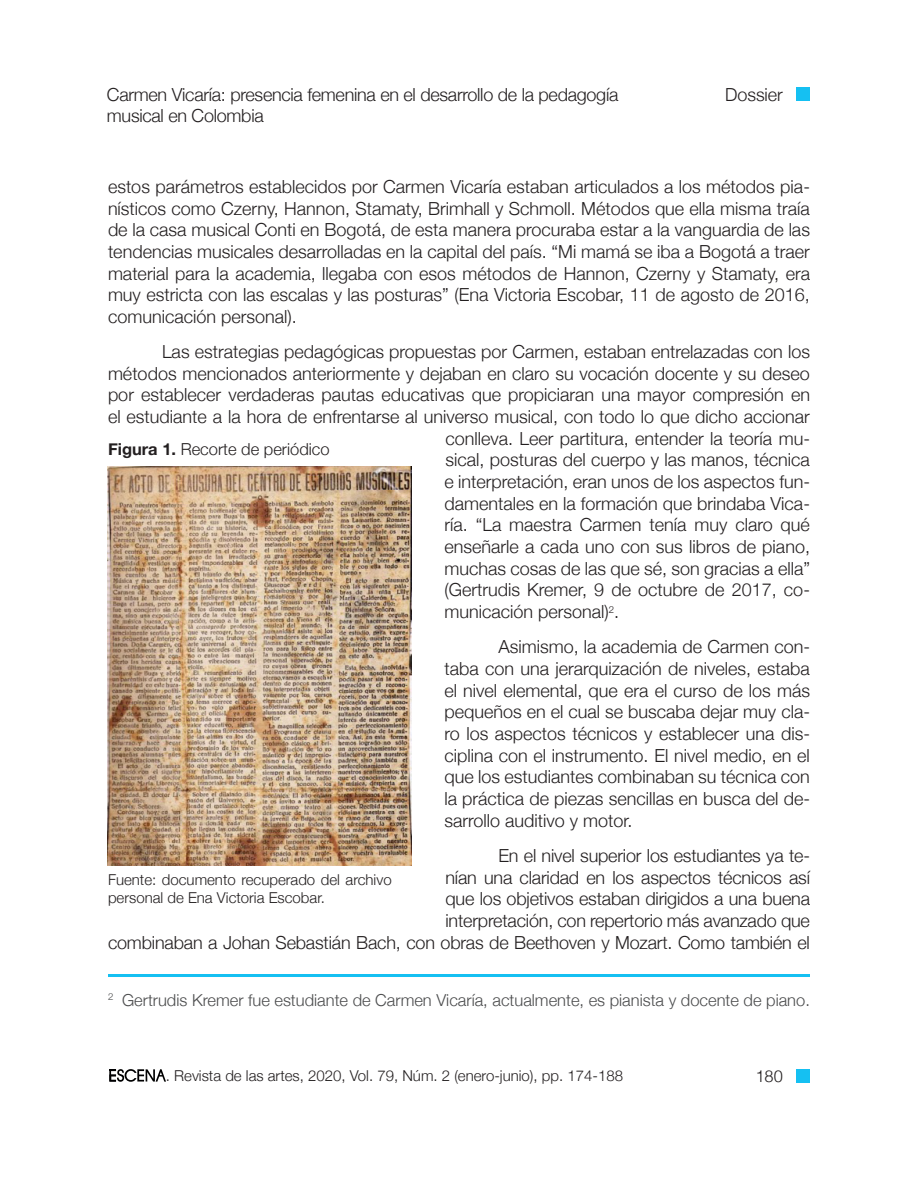
<style>
.page{position:relative;width:918px;height:1188px;background:#fff}
.page>*{position:absolute;margin:0;border:0;box-sizing:border-box;transform-origin:0 0}
.Cuerpo{font:300 18px/21.6px "Helvetica Neue";color:#231f20;text-align:justify}
.Pie_de_pagina{font:300 16.5px "Helvetica Neue";color:#4b4c4d}
.Tabla_Imagen_Figura{font:300 16.5px "Helvetica Neue";color:#231f20}
.t1{font:300 16.5px "Helvetica";color:#231f20}
.Fuente{font:300 15px/18px "Helvetica Neue";color:#231f20}
.s1{font-weight:700}
</style>
<div class="page">
<div style="left:796px;top:87px;width:14px;height:14px;background:#15c0f2"></div>
<div style="left:796px;top:1070px;width:14px;height:13px;background:#15c0f2"></div>
<svg style="left:109px;top:1069px;width:57px;height:13px"></svg>
<hr style="left:108px;top:974px;width:702px;height:3px;background:#15c0f2">
<img style="left:108px;top:466px;width:303px;height:399px">
<p class="Cuerpo" style="left:107px;top:82px;width:513px">Carmen Vicaría: presencia femenina en el desarrollo de la pedagogía</p>
<p class="Cuerpo" style="left:725px;top:82px;width:59px">Dossier</p>
<p class="Cuerpo" style="left:107px;top:104px;width:158px">musical en Colombia</p>
<p class="Cuerpo" style="left:108px;top:174px;width:704px">estos parámetros establecidos por Carmen Vicaría estaban articulados a los métodos pia&shy;nísticos como Czerny, Hannon, Stamaty, Brimhall y Schmoll. Métodos que ella misma traía de la casa musical Conti en Bogotá, de esta manera procuraba estar a la vanguardia de las tendencias musicales desarrolladas en la capital del país. “Mi mamá se iba a Bogotá a traer material para la academia, llegaba con esos métodos de Hannon, Czerny y Stamaty, era muy estricta con las escalas y las posturas” (Ena Victoria Escobar, 11 de agosto de 2016, comunicación personal).</p>
<p class="Cuerpo" style="left:162px;top:340px;width:650px">Las estrategias pedagógicas propuestas por Carmen, estaban entrelazadas con los</p>
<p class="Cuerpo" style="left:108px;top:361px;width:703px">métodos mencionados anteriormente y dejaban en claro su vocación docente y su deseo</p>
<p class="Cuerpo" style="left:108px;top:383px;width:704px">por establecer verdaderas pautas educativas que propiciaran una mayor compresión en</p>
<p class="Cuerpo" style="left:108px;top:405px;width:703px">el estudiante a la hora de enfrentarse al universo musical, con todo lo que dicho accionar</p>
<p class="Cuerpo" style="left:446px;top:426px;width:366px">conlleva. Leer partitura, entender la teoría mu-</p>
<p class="Cuerpo" style="left:446px;top:448px;width:366px">sical, posturas del cuerpo y las manos, técnica</p>
<p class="Cuerpo" style="left:444px;top:470px;width:367px">e interpretación, eran unos de los aspectos fun-</p>
<p class="Cuerpo" style="left:444px;top:491px;width:367px">damentales en la formación que brindaba Vica-</p>
<p class="Cuerpo" style="left:444px;top:513px;width:367px">ría. “La maestra Carmen tenía muy claro qué</p>
<p class="Cuerpo" style="left:444px;top:535px;width:367px">enseñarle a cada uno con sus libros de piano,</p>
<p class="Cuerpo" style="left:444px;top:556px;width:367px">muchas cosas de las que sé, son gracias a ella”</p>
<p class="Cuerpo" style="left:444px;top:578px;width:367px">(Gertrudis Kremer, 9 de octubre de 2017, co-</p>
<p class="Cuerpo" style="left:444px;top:600px;width:176px">municación personal)<sup>2</sup>.</p>
<p class="Cuerpo" style="left:444px;top:635px;width:367px;text-indent:54px">Asimismo, la academia de Carmen con&shy;taba con una jerarquización de niveles, estaba el nivel elemental, que era el curso de los más pequeños en el cual se buscaba dejar muy cla&shy;ro los aspectos técnicos y establecer una dis&shy;ciplina con el instrumento. El nivel medio, en el que los estudiantes combinaban su técnica con la práctica de piezas sencillas en busca del de&shy;sarrollo auditivo y motor.</p>
<p class="Cuerpo" style="left:108px;top:843px;width:704px;text-align:right">En el nivel superior los estudiantes ya te-<br>nían una claridad en los aspectos técnicos así<br>que los objetivos estaban dirigidos a una buena<br>interpretación, con repertorio más avanzado que<br>combinaban a Johan Sebastián Bach, con obras de Beethoven y Mozart. Como también el</p>
<p class="Tabla_Imagen_Figura" style="left:108px;top:436px;width:223px"><span class="s1">Figura 1.</span> Recorte de periódico</p>
<p class="Fuente" style="left:108px;top:870px;width:285px">Fuente: documento recuperado del archivo personal de Ena Victoria Escobar.</p>
<p class="Pie_de_pagina" style="left:108px;top:987px;width:703px"><sup>2</sup> Gertrudis Kremer fue estudiante de Carmen Vicaría, actualmente, es pianista y docente de piano.</p>
<p class="Fuente" style="left:166px;top:1065px;width:459px">. Revista de las artes, 2020, Vol. 79, Núm. 2 (enero-junio), pp. 174-188</p>
<p class="t1" style="left:755px;top:1062px;width:29px">180</p>
</div>
